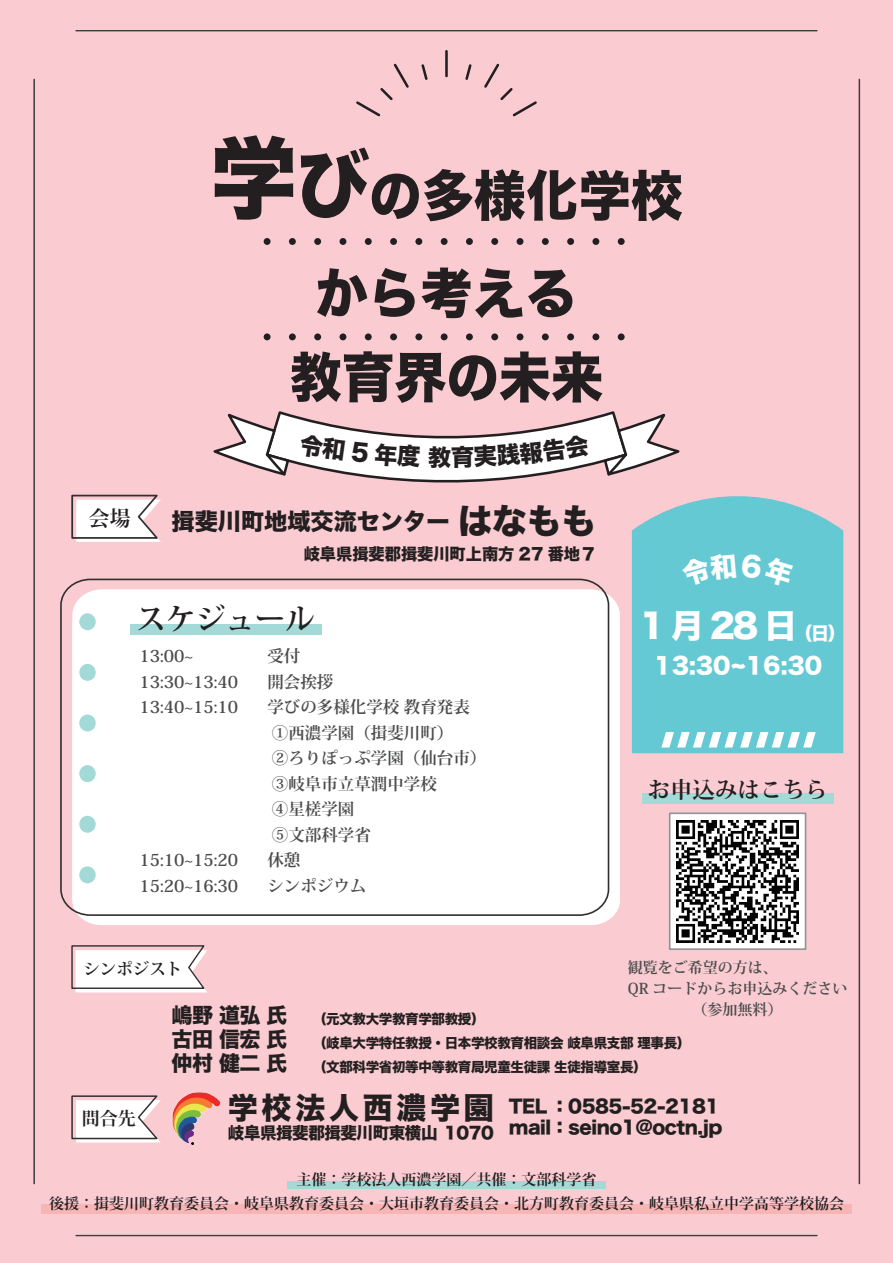
<style>
.page{position:relative;width:893px;height:1263px;background:#faccd1}
.page>*{position:absolute;margin:0;border:0;box-sizing:border-box;transform-origin:0 0}
.t1{font:54.15px/97.6px "Hira Kaku Std N W8";color:#231f20;text-align:center;scale:.96 1}
.t2{font:33px "Hira Kaku Std W8";color:#fff}
.t3{font:30px "Hira Kaku Std W8";letter-spacing:.125em;color:#231f20}
.t4{font:700 29.85px "Koz Min Pro";color:#231f20}
.t5{font:23.4px "Hira Kaku Std W8";color:#231f20}
.t6{font:23.1px "Hira Kaku Std W8";color:#231f20}
.t7{font:22.5px "Hira Kaku Std W8";color:#fff}
.t8{font:700 22.5px "Koz Min Pro";color:#231f20}
.t9{font:700 20.85px "Koz Min Pro";color:#231f20}
.t10{font:18px/21px "Hira Kaku Std W8";letter-spacing:-.025em;color:#231f20}
.t11{font:700 18px "Koz Min Pro";color:#231f20}
.t12{font:700 16.5px/25.5px "Koz Min Pro";color:#4b4c4d}
.t13{font:16.5px "Hira Kaku Std W8";letter-spacing:-.025em;color:#231f20}
.t14{font:700 16.5px "Koz Min Pro";color:#231f20}
.t15{font:16.2px "Hira Kaku Std W8";color:#231f20}
.t16{font:700 15px "Koz Min Pro";color:#231f20}
.t17{font:700 15px "Koz Min Pro";color:#4b4c4d}
.t18{font:13.5px/24px "Hira Kaku Std W8";letter-spacing:-.025em;color:#231f20}
.s1{font-size:90px}
.s2{font-size:75px}
.s3{font-size:34.8px}
.s4{font-size:18px}
.s5{font-size:21px}
</style>
<div class="page">
<div style="left:287px;top:1181px;width:319px;height:7px;background:#a3d9d6"></div>
<div style="left:80px;top:596px;width:540px;height:329px;background:#fff"></div>
<svg style="left:60px;top:578px;width:550px;height:339px;background:#fbf9f9"></svg>
<svg style="left:79px;top:613px;width:17px;height:17px"></svg>
<svg style="left:79px;top:664px;width:17px;height:17px"></svg>
<svg style="left:79px;top:714px;width:17px;height:17px"></svg>
<svg style="left:79px;top:765px;width:17px;height:17px"></svg>
<svg style="left:79px;top:816px;width:17px;height:17px"></svg>
<svg style="left:79px;top:866px;width:17px;height:17px"></svg>
<div style="left:130px;top:625px;width:191px;height:10px;background:#a3d9d6"></div>
<hr style="left:445px;top:51px;width:3px;height:25px;background:#231f20">
<svg style="left:421px;top:64px;width:7px;height:16px"></svg>
<svg style="left:356px;top:63px;width:53px;height:54px"></svg>
<svg style="left:484px;top:63px;width:53px;height:54px"></svg>
<svg style="left:465px;top:64px;width:7px;height:16px"></svg>
<div style="left:264px;top:238px;width:7px;height:7px;background:#231f20;border-radius:50%"></div>
<div style="left:289px;top:238px;width:7px;height:7px;background:#231f20;border-radius:50%"></div>
<div style="left:314px;top:238px;width:7px;height:7px;background:#231f20;border-radius:50%"></div>
<div style="left:339px;top:238px;width:7px;height:7px;background:#231f20;border-radius:50%"></div>
<div style="left:365px;top:238px;width:7px;height:7px;background:#231f20;border-radius:50%"></div>
<div style="left:390px;top:238px;width:7px;height:7px;background:#231f20;border-radius:50%"></div>
<div style="left:415px;top:238px;width:7px;height:7px;background:#231f20;border-radius:50%"></div>
<div style="left:441px;top:238px;width:7px;height:7px;background:#231f20;border-radius:50%"></div>
<div style="left:466px;top:238px;width:7px;height:7px;background:#231f20;border-radius:50%"></div>
<div style="left:491px;top:238px;width:7px;height:7px;background:#231f20;border-radius:50%"></div>
<div style="left:517px;top:238px;width:6px;height:7px;background:#231f20;border-radius:50%"></div>
<div style="left:542px;top:238px;width:7px;height:7px;background:#231f20;border-radius:50%"></div>
<div style="left:567px;top:238px;width:7px;height:7px;background:#231f20;border-radius:50%"></div>
<div style="left:592px;top:238px;width:7px;height:7px;background:#231f20;border-radius:50%"></div>
<div style="left:618px;top:238px;width:7px;height:7px;background:#231f20;border-radius:50%"></div>
<div style="left:264px;top:333px;width:7px;height:7px;background:#231f20;border-radius:50%"></div>
<div style="left:289px;top:333px;width:7px;height:7px;background:#231f20;border-radius:50%"></div>
<div style="left:314px;top:333px;width:7px;height:7px;background:#231f20;border-radius:50%"></div>
<div style="left:339px;top:333px;width:7px;height:7px;background:#231f20;border-radius:50%"></div>
<div style="left:365px;top:333px;width:7px;height:7px;background:#231f20;border-radius:50%"></div>
<div style="left:390px;top:333px;width:7px;height:7px;background:#231f20;border-radius:50%"></div>
<div style="left:415px;top:333px;width:7px;height:7px;background:#231f20;border-radius:50%"></div>
<div style="left:441px;top:333px;width:7px;height:7px;background:#231f20;border-radius:50%"></div>
<div style="left:466px;top:333px;width:7px;height:7px;background:#231f20;border-radius:50%"></div>
<div style="left:491px;top:333px;width:7px;height:7px;background:#231f20;border-radius:50%"></div>
<div style="left:517px;top:333px;width:6px;height:7px;background:#231f20;border-radius:50%"></div>
<div style="left:542px;top:333px;width:7px;height:7px;background:#231f20;border-radius:50%"></div>
<div style="left:567px;top:333px;width:7px;height:7px;background:#231f20;border-radius:50%"></div>
<div style="left:592px;top:333px;width:7px;height:7px;background:#231f20;border-radius:50%"></div>
<div style="left:618px;top:333px;width:7px;height:7px;background:#231f20;border-radius:50%"></div>
<hr style="left:33px;top:79px;width:2px;height:1104px;background:#3e3e3f">
<hr style="left:76px;top:30px;width:741px;height:1px;background:#3e3e3f">
<hr style="left:859px;top:79px;width:1px;height:1104px;background:#3e3e3f">
<hr style="left:76px;top:1235px;width:741px;height:1px;background:#3e3e3f">
<div style="left:642px;top:793px;width:191px;height:10px;background:#a3d9d6"></div>
<div style="left:669px;top:812px;width:137px;height:138px;background:#fff;border:2px solid #939598"></div>
<img style="left:676px;top:821px;width:122px;height:122px">
<div style="left:632px;top:496px;width:211px;height:257px;background:#64c9d3"></div>
<svg style="left:661px;top:732px;width:155px;height:15px;background:#b3e4e9"></svg>
<svg style="left:71px;top:494px;width:90px;height:48px"></svg>
<svg style="left:71px;top:1095px;width:90px;height:47px"></svg>
<svg style="left:71px;top:945px;width:136px;height:47px;background:#eee7e7"></svg>
<img style="left:172px;top:1092px;width:48px;height:53px">
<div style="left:41px;top:1204px;width:811px;height:10px;background:#f8b5b5"></div>
<svg style="left:213px;top:411px;width:467px;height:72px"></svg>
<div style="left:680px;top:552px;width:115px;height:36px;background:#64c9d3"></div>
<h1 class="t1" style="left:210px;top:148px;width:494px"><span class="s1">学</span><span class="s2">び</span>の多様化学校から考える</h1>
<h1 class="t1" style="left:290px;top:330px;width:328px">教育界の未来</h1>
<p class="t9" style="left:89px;top:503px;width:43px">会場</p>
<h3 class="t5" style="left:428px;top:444px;width:25px">教</h3>
<h3 class="t6" style="left:172px;top:508px;width:426px">揖斐川町地域交流センター <span class="s3">はなもも</span></h3>
<p class="t15" style="left:304px;top:544px;width:294px">岐阜県揖斐郡揖斐川町上南方 27 番地７</p>
<h3 class="t4" style="left:136px;top:597px;width:181px">スケジュール</h3>
<p class="t12" style="left:139px;top:642px;width:55px">13:00~</p>
<p class="t12" style="left:267px;top:642px;width:34px">受付</p>
<p class="t12" style="left:139px;top:668px;width:100px">13:30~13:40</p>
<p class="t12" style="left:267px;top:668px;width:67px">開会挨拶</p>
<p class="t12" style="left:139px;top:693px;width:100px">13:40~15:10</p>
<p class="t12" style="left:267px;top:693px;width:220px">学びの多様化学校 教育発表<br>①西濃学園（揖斐川町）<br>②ろりぽっぷ学園（仙台市）<br>③岐阜市立草潤中学校<br>④星槎学園<br>⑤文部科学省</p>
<p class="t12" style="left:139px;top:846px;width:100px">15:10~15:20</p>
<p class="t12" style="left:267px;top:846px;width:34px">休憩</p>
<p class="t12" style="left:139px;top:872px;width:100px">15:20~16:30</p>
<p class="t12" style="left:267px;top:872px;width:100px">シンポジウム</p>
<h2 class="t2" style="left:640px;top:607px;width:208px">1 月 28 日<span class="s4">（日）</span></h2>
<h3 class="t7" style="left:654px;top:653px;width:169px">13:30~16:30</h3>
<h3 class="t8" style="left:648px;top:773px;width:181px">お申込みはこちら</h3>
<p class="t17" style="left:628px;top:956px;width:152px">観覧をご希望の方は、</p>
<p class="t17" style="left:628px;top:977px;width:221px">QR コードからお申込みください</p>
<p class="t17" style="left:693px;top:998px;width:91px">（参加無料）</p>
<p class="t14" style="left:83px;top:956px;width:100px">シンポジスト</p>
<p class="t18" style="left:172px;top:1007px;width:520px"><span class="s5">嶋野 道弘 氏</span> （元文教大学教育学部教授）<br><span class="s5">古田 信宏 氏</span> （岐阜大学特任教授・日本学校教育相談会 岐阜県支部 理事長）<span class="s5">仲村 健二 氏</span> （文部科学省初等中等教育局児童生徒課 生徒指導室長）</p>
<h3 class="t3" style="left:228px;top:1091px;width:268px">学校法人西濃学園</h3>
<p class="t13" style="left:228px;top:1123px;width:268px">岐阜県揖斐郡揖斐川町東横山 1070</p>
<p class="t10" style="left:509px;top:1096px;width:215px">TEL ：0585-52-2181 mail ：seino1@octn.jp</p>
<p class="t11" style="left:82px;top:1105px;width:55px">問合先</p>
<p class="t16" style="left:296px;top:1168px;width:301px">主催：学校法人西濃学園／共催：文部科学省</p>
<p class="t16" style="left:49px;top:1192px;width:796px">後援：揖斐川町教育委員会・岐阜県教育委員会・大垣市教育委員会・北方町教育委員会・岐阜県私立中学高等学校協会</p>
</div>
